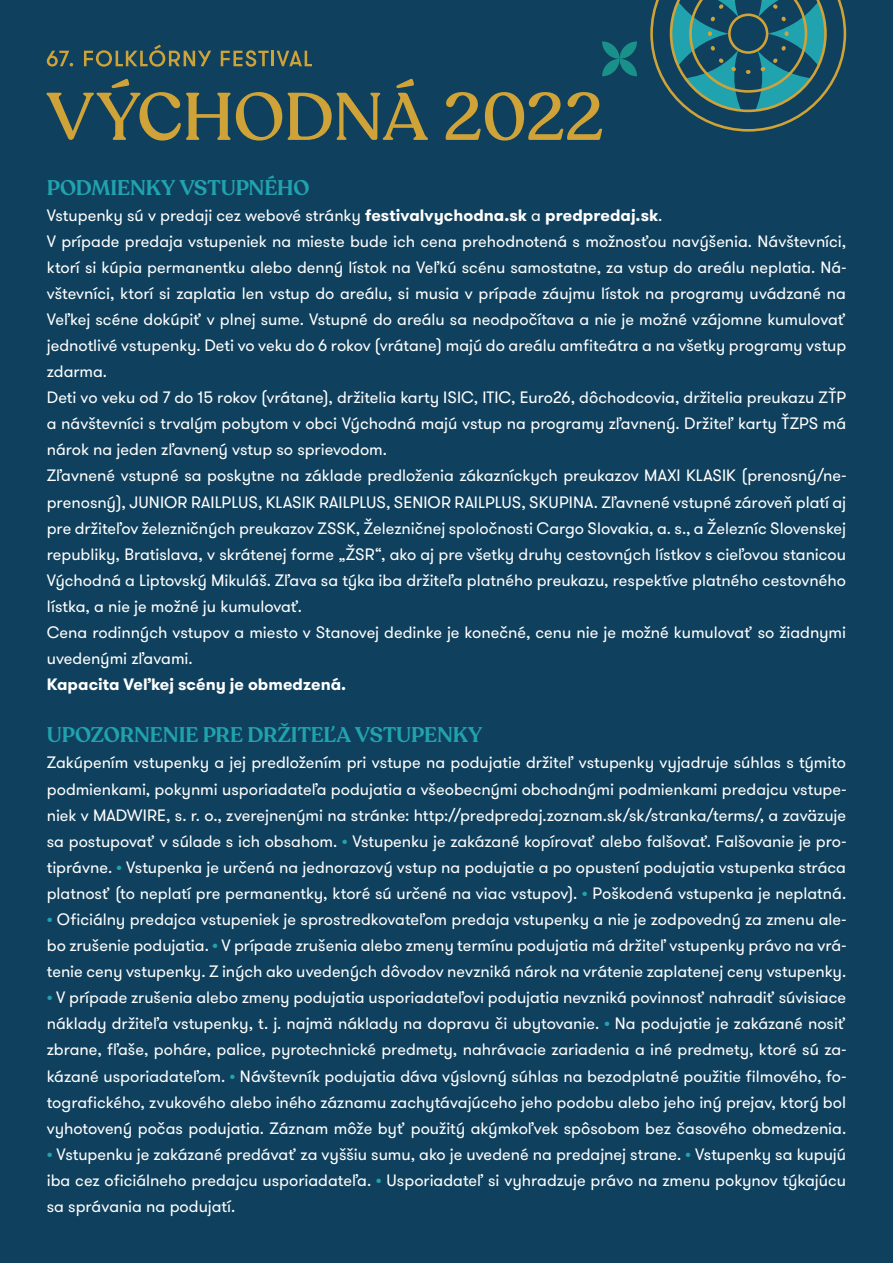
<style>
.page{position:relative;width:893px;height:1263px;background:#0f405d}
.page>*{position:absolute;margin:0;border:0;box-sizing:border-box;transform-origin:0 0}
.t1{font:600 21px "Recoleta";letter-spacing:-.005em;color:#21a3af}
.t2{font:16.5px/26.1px "GT Walsheim";color:#fff;text-align:justify}
.t3{font:700 16.5px "GT Walsheim";color:#fff}
.s1{font-weight:700}
.s2{font-weight:700;color:#21a3af}
</style>
<div class="page">
<svg style="left:650px;top:0;width:197px;height:132px"></svg>
<div style="left:728px;top:13px;width:40px;height:41px;border:3px solid #d0a338;border-radius:50%"></div>
<svg style="left:46px;top:41px;width:591px;height:100px"></svg>
<p class="t1" style="left:47px;top:174px;width:264px">PODMIENKY VSTUPNÉHO</p>
<p class="t2" style="left:47px;top:202px;width:617px">Vstupenky sú v predaji cez webové stránky <span class="s1">festivalvychodna.sk</span> a <span class="s1">predpredaj.sk</span>.</p>
<p class="t2" style="left:47px;top:228px;width:801px">V prípade predaja vstupeniek na mieste bude ich cena prehodnotená s možnosťou navýšenia. Návštevníci, ktorí si kúpia permanentku alebo denný lístok na Veľkú scénu samostatne, za vstup do areálu neplatia. Ná&shy;vštevníci, ktorí si zaplatia len vstup do areálu, si musia v prípade záujmu lístok na programy uvádzané na Veľkej scéne dokúpiť v plnej sume. Vstupné do areálu sa neodpočítava a nie je možné vzájomne kumulovať jednotlivé vstupenky. Deti vo veku do 6 rokov (vrátane) majú do areálu amfiteátra a na všetky programy vstup zdarma.</p>
<p class="t2" style="left:47px;top:385px;width:801px">Deti vo veku od 7 do 15 rokov (vrátane), držitelia karty ISIC, ITIC, Euro26, dôchodcovia, držitelia preukazu ZŤP a návštevníci s trvalým pobytom v obci Východná majú vstup na programy zľavnený. Držiteľ karty ŤZPS má nárok na jeden zľavnený vstup so sprievodom.</p>
<p class="t2" style="left:47px;top:463px;width:801px">Zľavnené vstupné sa poskytne na základe predloženia zákazníckych preukazov MAXI KLASIK (prenosný/ne&shy;prenosný), JUNIOR RAILPLUS, KLASIK RAILPLUS, SENIOR RAILPLUS, SKUPINA. Zľavnené vstupné zároveň platí aj pre držiteľov železničných preukazov ZSSK, Železničnej spoločnosti Cargo Slovakia, a. s., a Železníc Slovenskej republiky, Bratislava, v skrátenej forme „ŽSR“, ako aj pre všetky druhy cestovných lístkov s cieľovou stanicou Východná a Liptovský Mikuláš. Zľava sa týka iba držiteľa platného preukazu, respektíve platného cestovného lístka, a nie je možné ju kumulovať.</p>
<p class="t2" style="left:47px;top:620px;width:801px">Cena rodinných vstupov a miesto v Stanovej dedinke je konečné, cenu nie je možné kumulovať so žiadnymi uvedenými zľavami.</p>
<p class="t3" style="left:47px;top:674px;width:301px">Kapacita Veľkej scény je obmedzená.</p>
<p class="t1" style="left:47px;top:722px;width:437px">UPOZORNENIE PRE DRŽITEĽA VSTUPENKY</p>
<p class="t2" style="left:47px;top:750px;width:801px">Zakúpením vstupenky a jej predložením pri vstupe na podujatie držiteľ vstupenky vyjadruje súhlas s týmito podmienkami, pokynmi usporiadateľa podujatia a všeobecnými obchodnými podmienkami predajcu vstupe&shy;niek v MADWIRE, s. r. o., zverejnenými na stránke: http://predpredaj.zoznam.sk/sk/stranka/terms/, a zaväzuje sa postupovať v súlade s ich obsahom. <span class="s2">•</span> Vstupenku je zakázané kopírovať alebo falšovať. Falšovanie je pro&shy;tiprávne. <span class="s2">•</span> Vstupenka je určená na jednorazový vstup na podujatie a po opustení podujatia vstupenka stráca platnosť (to neplatí pre permanentky, ktoré sú určené na viac vstupov). <span class="s2">•</span> Poškodená vstupenka je neplatná.</p>
<p class="t2" style="left:47px;top:906px;width:801px"><span class="s2">•</span> Oficiálny predajca vstupeniek je sprostredkovateľom predaja vstupenky a nie je zodpovedný za zmenu ale&shy;bo zrušenie podujatia. <span class="s2">•</span> V prípade zrušenia alebo zmeny termínu podujatia má držiteľ vstupenky právo na vrá&shy;tenie ceny vstupenky. Z iných ako uvedených dôvodov nevzniká nárok na vrátenie zaplatenej ceny vstupenky.</p>
<p class="t2" style="left:47px;top:985px;width:801px"><span class="s2">•</span> V prípade zrušenia alebo zmeny podujatia usporiadateľovi podujatia nevzniká povinnosť nahradiť súvisiace náklady držiteľa vstupenky, t. j. najmä náklady na dopravu či ubytovanie. <span class="s2">•</span> Na podujatie je zakázané nosiť zbrane, fľaše, poháre, palice, pyrotechnické predmety, nahrávacie zariadenia a iné predmety, ktoré sú za&shy;kázané usporiadateľom. <span class="s2">•</span> Návštevník podujatia dáva výslovný súhlas na bezodplatné použitie filmového, fo&shy;tografického, zvukového alebo iného záznamu zachytávajúceho jeho podobu alebo jeho iný prejav, ktorý bol vyhotovený počas podujatia. Záznam môže byť použitý akýmkoľvek spôsobom bez časového obmedzenia.</p>
<p class="t2" style="left:47px;top:1141px;width:801px"><span class="s2">•</span> Vstupenku je zakázané predávať za vyššiu sumu, ako je uvedené na predajnej strane. <span class="s2">•</span> Vstupenky sa kupujú iba cez oficiálneho predajcu usporiadateľa. <span class="s2">•</span> Usporiadateľ si vyhradzuje právo na zmenu pokynov týkajúcu sa správania na podujatí.</p>
</div>
